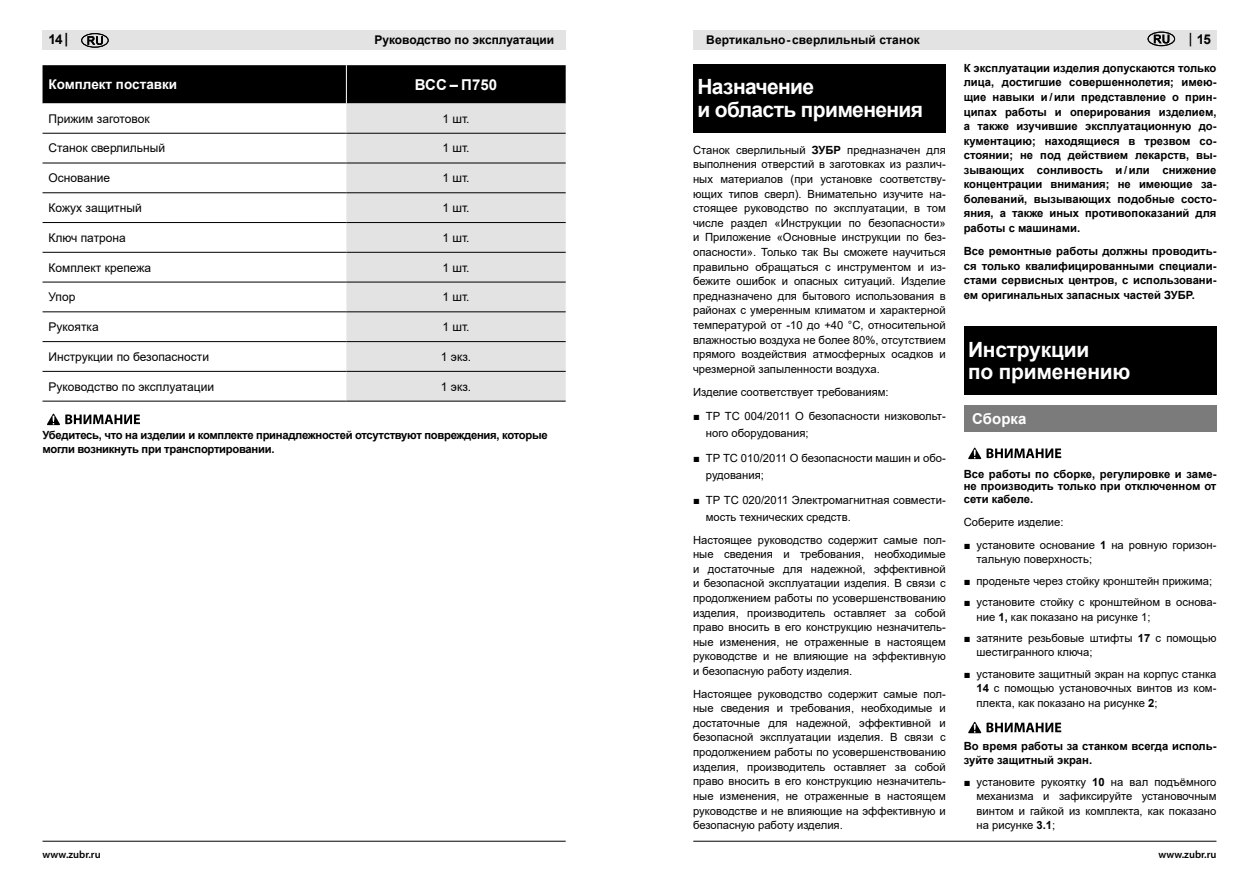
<style>
.page{position:relative;width:1259px;height:893px;background:#fff}
.page>*{position:absolute;margin:0;border:0;box-sizing:border-box;transform-origin:0 0}
.t1{font:700 21px/22.5px "Arial";letter-spacing:-.03em;color:#fff}
.t2{font:700 21px/22.5px "Arial";letter-spacing:-.01em;color:#fff}
.t3{font:700 15px "Arial";color:#fff}
.t4{font:700 13.5px "Arial";color:#fff}
.t5{font:700 13.5px "Arial";color:#000}
.t6{font:12px "Arial";color:#000}
.t7{font:700 12px "Arial";color:#000}
.t8{font:11.25px/14.5px "Arial";color:#000}
.t9{font:700 11.25px/14.5px "Arial";letter-spacing:-.015em;color:#000;text-align:justify}
.t10{font:600 10.5px "Myriad Pro";color:#000}
.s1{font-family:"Myriad Pro"}
.s2{font-family:"Myriad Pro";font-weight:600}
.s3{font-weight:700}
.s4{font-family:"Times New Roman"}
</style>
<div class="page">
<div style="left:693px;top:30px;width:523px;height:20px;background:#e3e3e3"></div>
<div style="left:43px;top:30px;width:523px;height:20px;background:#e3e3e3"></div>
<hr style="left:693px;top:841px;width:523px;height:1px;background:#000">
<hr style="left:43px;top:841px;width:523px;height:1px;background:#000">
<svg style="left:1153px;top:35px;width:16px;height:8px"></svg>
<div style="left:1147px;top:32px;width:28px;height:14px;border:1px solid #000;border-radius:50%"></div>
<svg style="left:87px;top:36px;width:16px;height:9px"></svg>
<div style="left:81px;top:33px;width:27px;height:15px;border:1px solid #000;border-radius:50%"></div>
<div style="left:43px;top:65px;width:523px;height:38px;background:#000"></div>
<svg style="left:43px;top:103px;width:303px;height:298px"></svg>
<div style="left:346px;top:103px;width:220px;height:298px;background:#e3e3e3"></div>
<hr style="left:43px;top:133px;width:303px;height:1px;background:#000">
<hr style="left:43px;top:163px;width:303px;height:1px;background:#000">
<hr style="left:43px;top:192px;width:303px;height:1px;background:#000">
<hr style="left:43px;top:222px;width:303px;height:1px;background:#000">
<hr style="left:43px;top:252px;width:303px;height:1px;background:#000">
<hr style="left:43px;top:282px;width:303px;height:1px;background:#000">
<hr style="left:43px;top:311px;width:303px;height:1px;background:#000">
<hr style="left:43px;top:341px;width:303px;height:1px;background:#000">
<hr style="left:43px;top:371px;width:303px;height:1px;background:#000">
<hr style="left:43px;top:401px;width:303px;height:1px;background:#000">
<hr style="left:346px;top:133px;width:220px;height:1px;background:#000">
<hr style="left:346px;top:163px;width:220px;height:1px;background:#000">
<hr style="left:346px;top:192px;width:220px;height:1px;background:#000">
<hr style="left:346px;top:222px;width:220px;height:1px;background:#000">
<hr style="left:346px;top:252px;width:220px;height:1px;background:#000">
<hr style="left:346px;top:282px;width:220px;height:1px;background:#000">
<hr style="left:346px;top:311px;width:220px;height:1px;background:#000">
<hr style="left:346px;top:341px;width:220px;height:1px;background:#000">
<hr style="left:346px;top:371px;width:220px;height:1px;background:#000">
<hr style="left:346px;top:401px;width:220px;height:1px;background:#000">
<hr style="left:346px;top:65px;width:1px;height:38px;background:#fff">
<svg style="left:47px;top:413px;width:93px;height:12px"></svg>
<div style="left:693px;top:64px;width:252px;height:68px;background:#000"></div>
<div style="left:963px;top:326px;width:253px;height:68px;background:#000"></div>
<div style="left:963px;top:405px;width:253px;height:26px;background:#7c7b7b"></div>
<svg style="left:968px;top:447px;width:93px;height:12px"></svg>
<svg style="left:968px;top:722px;width:93px;height:11px"></svg>
<p class="t5" style="left:48px;top:30px;width:21px">14 <span class="s1">|</span></p>
<p class="t7" style="left:706px;top:31px;width:215px">Вертикально-сверлильный станок</p>
<p class="t5" style="left:1189px;top:30px;width:24px"><span class="s2">|</span> 15</p>
<p class="t4" style="left:48px;top:75px;width:130px">Комплект поставки</p>
<h2 class="t3" style="left:415px;top:74px;width:84px">ВСС – П750</h2>
<p class="t6" style="left:48px;top:110px;width:103px">Прижим заготовок</p>
<p class="t6" style="left:442px;top:110px;width:29px">1 шт.</p>
<p class="t6" style="left:48px;top:140px;width:118px">Станок сверлильный</p>
<p class="t6" style="left:442px;top:140px;width:29px">1 шт.</p>
<p class="t6" style="left:48px;top:170px;width:63px">Основание</p>
<p class="t6" style="left:442px;top:170px;width:29px">1 шт.</p>
<p class="t6" style="left:48px;top:200px;width:95px">Кожух защитный</p>
<p class="t6" style="left:442px;top:200px;width:29px">1 шт.</p>
<p class="t6" style="left:48px;top:229px;width:79px">Ключ патрона</p>
<p class="t6" style="left:442px;top:229px;width:29px">1 шт.</p>
<p class="t6" style="left:48px;top:259px;width:104px">Комплект крепежа</p>
<p class="t6" style="left:442px;top:259px;width:29px">1 шт.</p>
<p class="t6" style="left:48px;top:289px;width:28px">Упор</p>
<p class="t6" style="left:442px;top:289px;width:29px">1 шт.</p>
<p class="t6" style="left:48px;top:319px;width:52px">Рукоятка</p>
<p class="t6" style="left:442px;top:319px;width:29px">1 шт.</p>
<p class="t6" style="left:48px;top:348px;width:162px">Инструкции по безопасности</p>
<p class="t6" style="left:441px;top:348px;width:32px">1 экз.</p>
<p class="t6" style="left:48px;top:378px;width:167px">Руководство по эксплуатации</p>
<p class="t6" style="left:441px;top:378px;width:32px">1 экз.</p>
<p class="t9" style="left:43px;top:429px;width:506px;line-height:13.5px">Убедитесь, что на изделии и комплекте принадлежностей отсутствуют повреждения, которые могли возникнуть при транспортировании.</p>
<p class="t7" style="left:374px;top:31px;width:181px">Руководство по эксплуатации</p>
<p class="t9" style="left:963px;top:61px;width:254px">К эксплуатации изделия допускаются только лица, достигшие совершеннолетия; имею&shy;щие навыки и / или представление о прин&shy;ципах работы и оперирования изделием, а также изучившие эксплуатационную до&shy;кументацию; находящиеся в трезвом со&shy;стоянии; не под действием лекарств, вы&shy;зывающих сонливость и / или снижение концентрации внимания; не имеющие за&shy;болеваний, вызывающих подобные состо&shy;яния, а также иных противопоказаний для работы с машинами.</p>
<p class="t9" style="left:963px;top:244px;width:254px">Все ремонтные работы должны проводить&shy;ся только квалифицированными специали&shy;стами сервисных центров, с использовани&shy;ем оригинальных запасных частей ЗУБР.</p>
<h1 class="t1" style="left:697px;top:76px;width:227px">Назначение<br>и область применения</h1>
<p class="t8" style="left:693px;top:142px;width:254px;text-align:justify">Станок сверлильный <span class="s3">ЗУБР</span> предназначен для выполнения отверстий в заготовках из различ&shy;ных материалов (при установке соответству&shy;ющих типов сверл). Внимательно изучите на&shy;стоящее руководство по эксплуатации, в том числе раздел «Инструкции по безопасности» и Приложение «Основные инструкции по без&shy;опасности». Только так Вы сможете научиться правильно обращаться с инструментом и из&shy;бежите ошибок и опасных ситуаций. Изделие предназначено для бытового использования в районах с умеренным климатом и характерной температурой от -10 до +40 °С, относительной влажностью воздуха не более 80%, отсутствием прямого воздействия атмосферных осадков и чрезмерной запыленности воздуха.</p>
<p class="t8" style="left:693px;top:384px;width:197px">Изделие соответствует требованиям:</p>
<p class="t8" style="left:706px;top:408px;width:241px;line-height:16.8px;text-indent:-13px"><span class="s4">■</span> ТР ТС 004/2011 О безопасности низковольт&shy;ного оборудования;</p>
<p class="t8" style="left:706px;top:450px;width:241px;line-height:16.8px;text-indent:-13px"><span class="s4">■</span> ТР ТС 010/2011 О безопасности машин и обо&shy;рудования;</p>
<p class="t8" style="left:706px;top:492px;width:241px;line-height:16.8px;text-indent:-13px"><span class="s4">■</span> ТР ТС 020/2011 Электромагнитная совмести&shy;мость технических средств.</p>
<p class="t8" style="left:693px;top:532px;width:254px;text-align:justify">Настоящее руководство содержит самые пол&shy;ные сведения и требования, необходимые и достаточные для надежной, эффективной и безопасной эксплуатации изделия. В связи с продолжением работы по усовершенствованию изделия, производитель оставляет за собой право вносить в его конструкцию незначитель&shy;ные изменения, не отраженные в настоящем руководстве и не влияющие на эффективную и безопасную работу изделия.</p>
<p class="t8" style="left:693px;top:686px;width:254px;text-align:justify">Настоящее руководство содержит самые пол&shy;ные сведения и требования, необходимые и достаточные для надежной, эффективной и безопасной эксплуатации изделия. В связи с продолжением работы по усовершенствованию изделия, производитель оставляет за собой право вносить в его конструкцию незначитель&shy;ные изменения, не отраженные в настоящем руководстве и не влияющие на эффективную и безопасную работу изделия.</p>
<h1 class="t2" style="left:968px;top:338px;width:164px">Инструкции<br>по применению</h1>
<h2 class="t3" style="left:972px;top:408px;width:56px">Сборка</h2>
<p class="t9" style="left:963px;top:468px;width:254px;line-height:12.3px">Все работы по сборке, регулировке и заме&shy;не производить только при отключенном от сети кабеле.</p>
<p class="t8" style="left:963px;top:514px;width:101px">Соберите изделие:</p>
<p class="t8" style="left:976px;top:537px;width:241px;text-indent:-13px"><span class="s4">■</span> установите основание <span class="s3">1</span> на ровную горизон&shy;тальную поверхность;</p>
<p class="t8" style="left:963px;top:573px;width:250px"><span class="s4">■</span> проденьте через стойку кронштейн прижима;</p>
<p class="t8" style="left:976px;top:595px;width:241px;text-indent:-13px"><span class="s4">■</span> установите стойку с кронштейном в основа&shy;ние <span class="s3">1,</span> как показано на рисунке 1;</p>
<p class="t8" style="left:976px;top:631px;width:241px;text-indent:-13px"><span class="s4">■</span> затяните резьбовые штифты <span class="s3">17</span> с помощью шестигранного ключа;</p>
<p class="t8" style="left:976px;top:666px;width:241px;text-align:justify;text-indent:-13px"><span class="s4">■</span> установите защитный экран на корпус станка <span class="s3">14</span> с помощью установочных винтов из ком&shy;плекта, как показано на рисунке <span class="s3">2</span>;</p>
<p class="t9" style="left:963px;top:738px;width:254px">Во время работы за станком всегда исполь&shy;зуйте защитный экран.</p>
<p class="t8" style="left:976px;top:774px;width:241px;text-align:justify;text-indent:-13px"><span class="s4">■</span> установите рукоятку <span class="s3">10</span> на вал подъёмного механизма и зафиксируйте установочным винтом и гайкой из комплекта, как показано на рисунке <span class="s3">3.1</span>;</p>
<p class="t10" style="left:43px;top:847px;width:60px">www.zubr.ru</p>
<p class="t10" style="left:1158px;top:847px;width:60px">www.zubr.ru</p>
</div>
